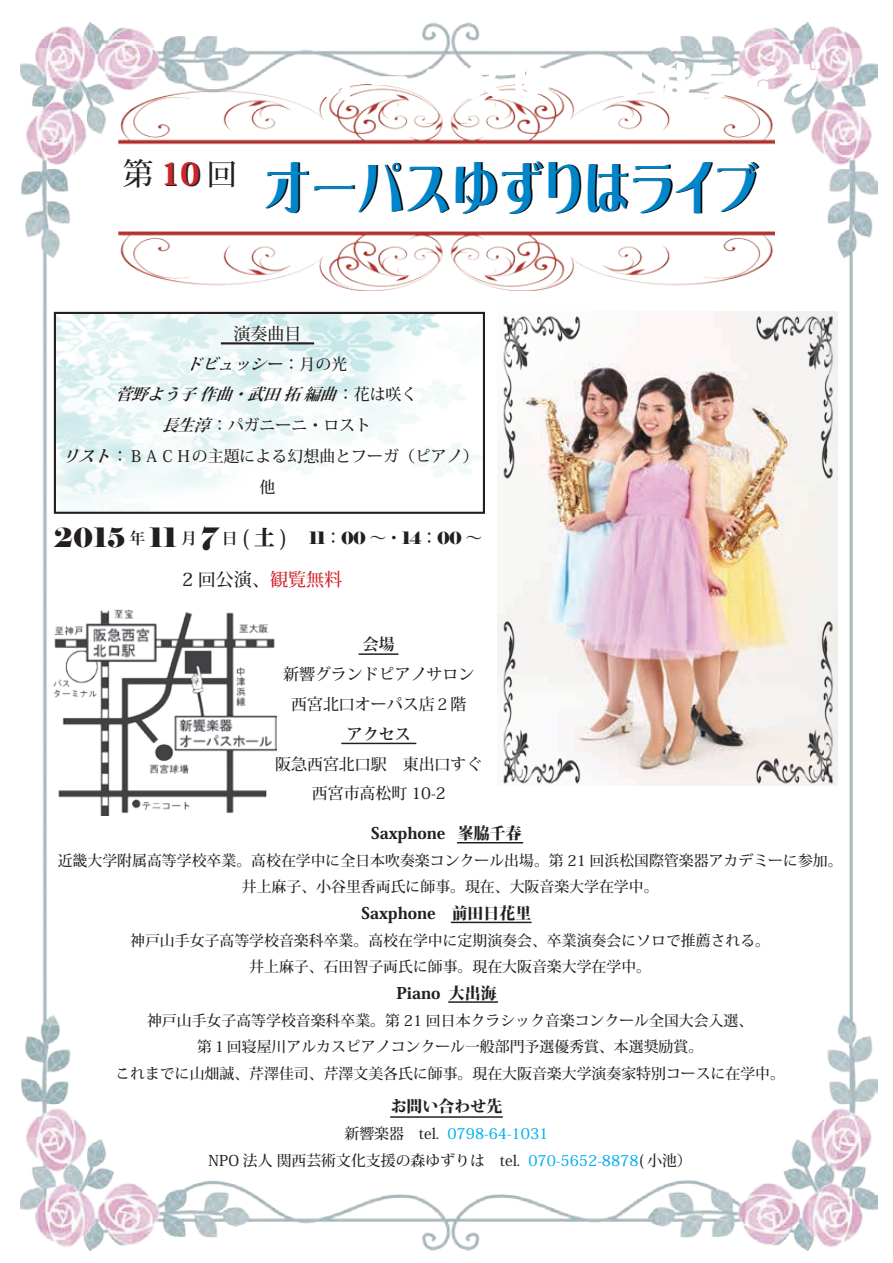
<style>
.page{position:relative;width:893px;height:1263px;background:#fff}
.page>*{position:absolute;margin:0;border:0;box-sizing:border-box;transform-origin:0 0}
.t1{font:56.7px "Roman Mincho EGP4 Ultra SJIS";color:#0085cb;scale:.81 1}
.t2{font:500 30.9px "Koz Min Pro";color:#231f20}
.t3{font:26.55px "Elephant";color:#231f20}
.t4{font:500 21.3px "Koz Min Pro";color:#231f20}
.t5{font:500 18px "Koz Min Pro";color:#231f20}
.t6{font:16.95px "Elephant";letter-spacing:-.05em;color:#231f20}
.t7{font:500 16.95px "Koz Min Pro";color:#231f20}
.t8{font:500 15.9px/29.7px "Koz Min Pro";color:#231f20;text-align:center}
.t9{font:800 15.9px "Koz Min Pro";color:#231f20}
.t10{font:italic 700 15.9px "Koz Min Pro";color:#231f20}
.t11{font:700 15.9px "Koz Min Pro";color:#231f20}
.t12{font:500 14.85px/26.1px "Koz Min Pro";color:#231f20;text-align:center}
.t13{font:500 14.85px "Koz Min Pro";color:#00aeef}
.s1{font-weight:800;color:#d1232a}
.s2{font-family:"Mingti EGP4 Ultra SJIS";font-weight:400}
.s3{font-family:"Koz Min Pro";font-weight:500}
.s4{color:#d1232a}
.s5{color:#231f20}
</style>
<div class="page">
<img style="left:20px;top:23px;width:857px;height:1227px">
<img style="left:118px;top:85px;width:657px;height:206px">
<svg style="left:323px;top:61px;width:497px;height:40px"></svg>
<img style="left:57px;top:315px;width:425px;height:196px">
<div style="left:54px;top:312px;width:431px;height:202px;border:2px solid #231f20"></div>
<img style="left:497px;top:306px;width:341px;height:487px">
<hr style="left:221px;top:342px;width:93px;height:2px;background:#231f20">
<img style="left:54px;top:608px;width:222px;height:208px">
<hr style="left:341px;top:743px;width:75px;height:1px;background:#231f20">
<hr style="left:359px;top:653px;width:39px;height:2px;background:#231f20">
<hr style="left:457px;top:842px;width:66px;height:1px;background:#231f20">
<hr style="left:451px;top:922px;width:81px;height:1px;background:#231f20">
<hr style="left:448px;top:1001px;width:50px;height:2px;background:#231f20">
<hr style="left:390px;top:1116px;width:113px;height:2px;background:#231f20">
<h2 class="t2" style="left:123px;top:152px;width:116px">第<span class="s1">10</span> 回</h2>
<h1 class="t1" style="left:264px;top:160px;width:612px">オーパスゆずりはライブ</h1>
<p class="t7" style="left:234px;top:321px;width:70px">演奏曲目</p>
<p class="t8" style="left:283px;top:348px;width:65px">：月の光</p>
<p class="t10" style="left:186px;top:352px;width:105px">ドビュッシー</p>
<p class="t10" style="left:115px;top:383px;width:89px">菅野よう子</p>
<p class="t10" style="left:199px;top:383px;width:41px">作曲</p>
<p class="t10" style="left:283px;top:383px;width:25px">拓</p>
<p class="t10" style="left:304px;top:383px;width:41px">編曲</p>
<p class="t10" style="left:247px;top:383px;width:41px">武田</p>
<p class="t8" style="left:338px;top:379px;width:81px">：花は咲く</p>
<p class="t10" style="left:231px;top:383px;width:25px">・</p>
<p class="t10" style="left:162px;top:414px;width:57px">長生淳</p>
<p class="t8" style="left:112px;top:441px;width:368px">：ＢＡＣＨの主題による幻想曲とフーガ（ピアノ(</p>
<p class="t8" style="left:212px;top:410px;width:161px">：パガニーニ・ロスト</p>
<p class="t10" style="left:62px;top:445px;width:57px">リスト</p>
<p class="t8" style="left:260px;top:472px;width:17px">他</p>
<h3 class="t3" style="left:201px;top:521px;width:18px">7</h3>
<h3 class="t3" style="left:54px;top:521px;width:73px">2015</h3>
<h3 class="t3" style="left:149px;top:521px;width:30px">11</h3>
<p class="t11" style="left:129px;top:526px;width:17px">年</p>
<p class="t11" style="left:181px;top:526px;width:17px">月</p>
<p class="t11" style="left:222px;top:526px;width:17px">日</p>
<h3 class="t4" style="left:242px;top:523px;width:47px"><span class="s2">土</span>( (</h3>
<p class="t6" style="left:309px;top:527px;width:175px">11<span class="s3">：</span>00<span class="s3">~・</span>14<span class="s3">：</span>00<span class="s3">~</span></p>
<p class="t5" style="left:182px;top:566px;width:162px">2 回公演、<span class="s4">観覧無料</span></p>
<p class="t11" style="left:363px;top:633px;width:33px">会場</p>
<p class="t8" style="left:283px;top:659px;width:193px">新響グランドピアノサロン西宮北口オーパス店２階</p>
<p class="t11" style="left:347px;top:722px;width:65px">アクセス</p>
<p class="t8" style="left:275px;top:748px;width:209px">阪急西宮北口駅　東出口すぐ西宮市高松町 10-2</p>
<p class="t9" style="left:458px;top:821px;width:65px">峯脇千春</p>
<p class="t9" style="left:371px;top:821px;width:76px">Saxphone</p>
<p class="t12" style="left:58px;top:847px;width:786px">近畿大学附属高等学校卒業。高校在学中に全日本吹奏楽コンクール出場。第 21 回浜松国際管楽器アカデミーに参加。井上麻子、小谷里香両氏に師事。現在、大阪音楽大学在学中。</p>
<p class="t9" style="left:362px;top:901px;width:171px">Saxphone　前田日花里</p>
<p class="t12" style="left:130px;top:927px;width:641px">神戸山手女子高等学校音楽科卒業。高校在学中に定期演奏会、卒業演奏会にソロで推薦される。井上麻子、石田智子両氏に師事。現在大阪音楽大学在学中。</p>
<p class="t9" style="left:449px;top:981px;width:49px">大出海</p>
<p class="t9" style="left:396px;top:981px;width:46px">Piano</p>
<p class="t12" style="left:115px;top:1007px;width:671px">神戸山手女子高等学校音楽科卒業。第 21 回日本クラシック音楽コンクール全国大会入選、<br>第１回寝屋川アルカスピアノコンクール一般部門予選優秀賞、本選奨励賞。<br>これまでに山畑誠、芹澤佳司、芹澤文美各氏に師事。現在大阪音楽大学演奏家特別コースに在学中。</p>
<p class="t9" style="left:391px;top:1094px;width:113px">お問い合わせ先</p>
<p class="t13" style="left:447px;top:1123px;width:103px">0798-64-1031</p>
<p class="t12" style="left:344px;top:1120px;width:96px">新響楽器　tel.</p>
<p class="t12" style="left:209px;top:1147px;width:313px">NPO 法人関西芸術文化支援の森ゆずりは　tel.</p>
<p class="t13" style="left:528px;top:1150px;width:165px">070-5652-8878<span class="s5">( 小池(</span></p>
</div>
